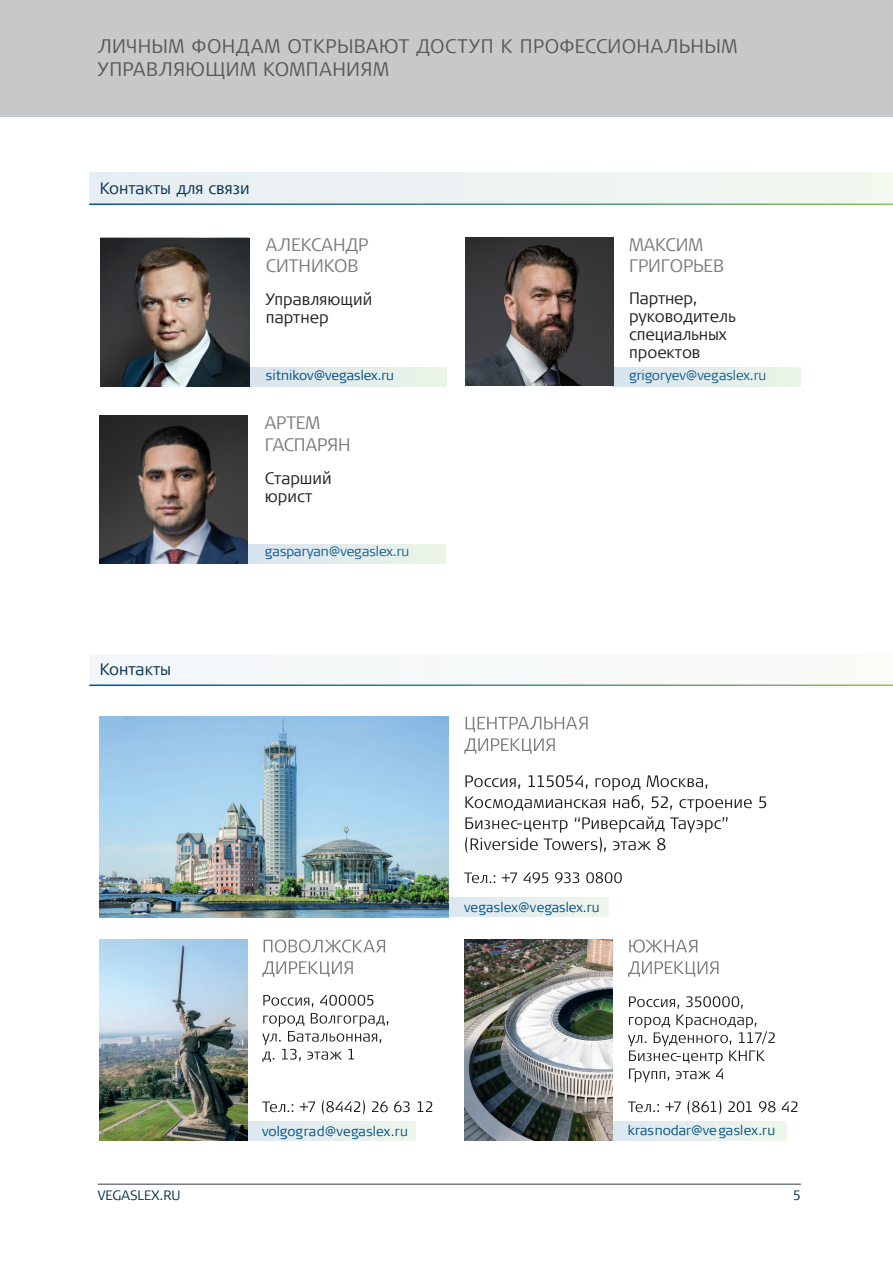
<style>
.page{position:relative;width:893px;height:1263px;background:#fff}
.page>*{position:absolute;margin:0;border:0;box-sizing:border-box;transform-origin:0 0}
.t1{font:300 19.5px/23.4px "Signa Offc Pro";letter-spacing:.02em;color:#57585a}
.t2{font:300 18px/21.6px "Signa Sc Offc Pro";color:#7a7c7f}
.t3{font:300 16.5px/18px "Signa Offc Pro";color:#231f20}
.t4{font:300 16.5px "Signa Offc Pro";color:#032d49}
.t5{font:300 13.5px "Signa Offc Pro";color:#01548f}
.t6{font:300 13.5px "Signa Offc Pro";color:#032d49}
</style>
<div class="page">
<div style="left:0;top:0;width:893px;height:117px;background:#c7c8ca"></div>
<hr style="left:98px;top:1183px;width:703px;height:2px;background:#797d7f">
<div style="left:249px;top:367px;width:197px;height:20px;background:#e3eceb"></div>
<img style="left:101px;top:239px;width:149px;height:148px">
<img style="left:465px;top:238px;width:148px;height:148px">
<img style="left:100px;top:415px;width:148px;height:148px">
<div style="left:449px;top:897px;width:160px;height:20px;background:#e6eeed"></div>
<div style="left:613px;top:1121px;width:173px;height:19px;background:#e6eeed"></div>
<div style="left:248px;top:1121px;width:168px;height:19px;background:#e6eeed"></div>
<div style="left:89px;top:655px;width:804px;height:31px;background:#f6f9f9"></div>
<hr style="left:89px;top:684px;width:804px;height:2px;background:#fff">
<img style="left:100px;top:939px;width:148px;height:201px">
<img style="left:464px;top:939px;width:149px;height:201px">
<img style="left:100px;top:723px;width:24px;height:194px">
<img style="left:124px;top:716px;width:325px;height:201px">
<svg style="left:466px;top:717px;width:122px;height:15px"></svg>
<svg style="left:464px;top:738px;width:91px;height:16px"></svg>
<svg style="left:465px;top:775px;width:301px;height:78px"></svg>
<svg style="left:464px;top:872px;width:158px;height:11px"></svg>
<svg style="left:264px;top:939px;width:121px;height:14px"></svg>
<svg style="left:262px;top:961px;width:91px;height:16px"></svg>
<svg style="left:263px;top:995px;width:110px;height:12px"></svg>
<svg style="left:262px;top:1013px;width:127px;height:49px"></svg>
<svg style="left:262px;top:1100px;width:170px;height:14px"></svg>
<svg style="left:629px;top:939px;width:68px;height:14px"></svg>
<svg style="left:628px;top:961px;width:90px;height:16px"></svg>
<svg style="left:628px;top:996px;width:147px;height:86px"></svg>
<svg style="left:628px;top:1100px;width:169px;height:14px"></svg>
<div style="left:89px;top:172px;width:804px;height:31px;background:#edf3f2"></div>
<div style="left:613px;top:367px;width:188px;height:20px;background:#e3eceb"></div>
<div style="left:248px;top:544px;width:197px;height:19px;background:#e3eceb"></div>
<h1 class="t1" style="left:98px;top:33px;width:641px">ЛИЧНЫМ ФОНДАМ ОТКРЫВАЮТ ДОСТУП К ПРОФЕССИОНАЛЬНЫМ<br>УПРАВЛЯЮЩИМ КОМПАНИЯМ</h1>
<p class="t4" style="left:100px;top:177px;width:151px">Контакты для связи</p>
<h2 class="t2" style="left:266px;top:233px;width:104px">АЛЕКСАНДР<br>СИТНИКОВ</h2>
<p class="t3" style="left:266px;top:290px;width:108px">Управляющий партнер</p>
<p class="t5" style="left:266px;top:366px;width:130px">sitnikov@vegaslex.ru</p>
<p class="t2" style="left:265px;top:411px;width:87px">АРТЕМ<br>ГАСПАРЯН</p>
<p class="t3" style="left:265px;top:469px;width:68px">Старший</p>
<p class="t3" style="left:265px;top:487px;width:49px">юрист</p>
<p class="t5" style="left:265px;top:542px;width:146px">gasparyan@vegaslex.ru</p>
<p class="t4" style="left:100px;top:658px;width:73px">Контакты</p>
<p class="t2" style="left:629px;top:233px;width:96px">МАКСИМ<br>ГРИГОРЬЕВ</p>
<p class="t3" style="left:629px;top:288px;width:70px">Партнер,</p>
<p class="t3" style="left:629px;top:306px;width:108px">руководитель специальных</p>
<p class="t3" style="left:629px;top:342px;width:73px">проектов</p>
<p class="t5" style="left:629px;top:366px;width:139px">grigoryev@vegaslex.ru</p>
<p class="t5" style="left:464px;top:897px;width:137px">vegaslex@vegaslex.ru</p>
<p class="t5" style="left:262px;top:1122px;width:147px">volgograd@vegaslex.ru</p>
<p class="t5" style="left:628px;top:1121px;width:149px">krasnodar@vegaslex.ru</p>
<p class="t6" style="left:98px;top:1186px;width:84px">VEGASLEX.RU</p>
<p class="t6" style="left:793px;top:1185px;width:10px">5</p>
</div>
